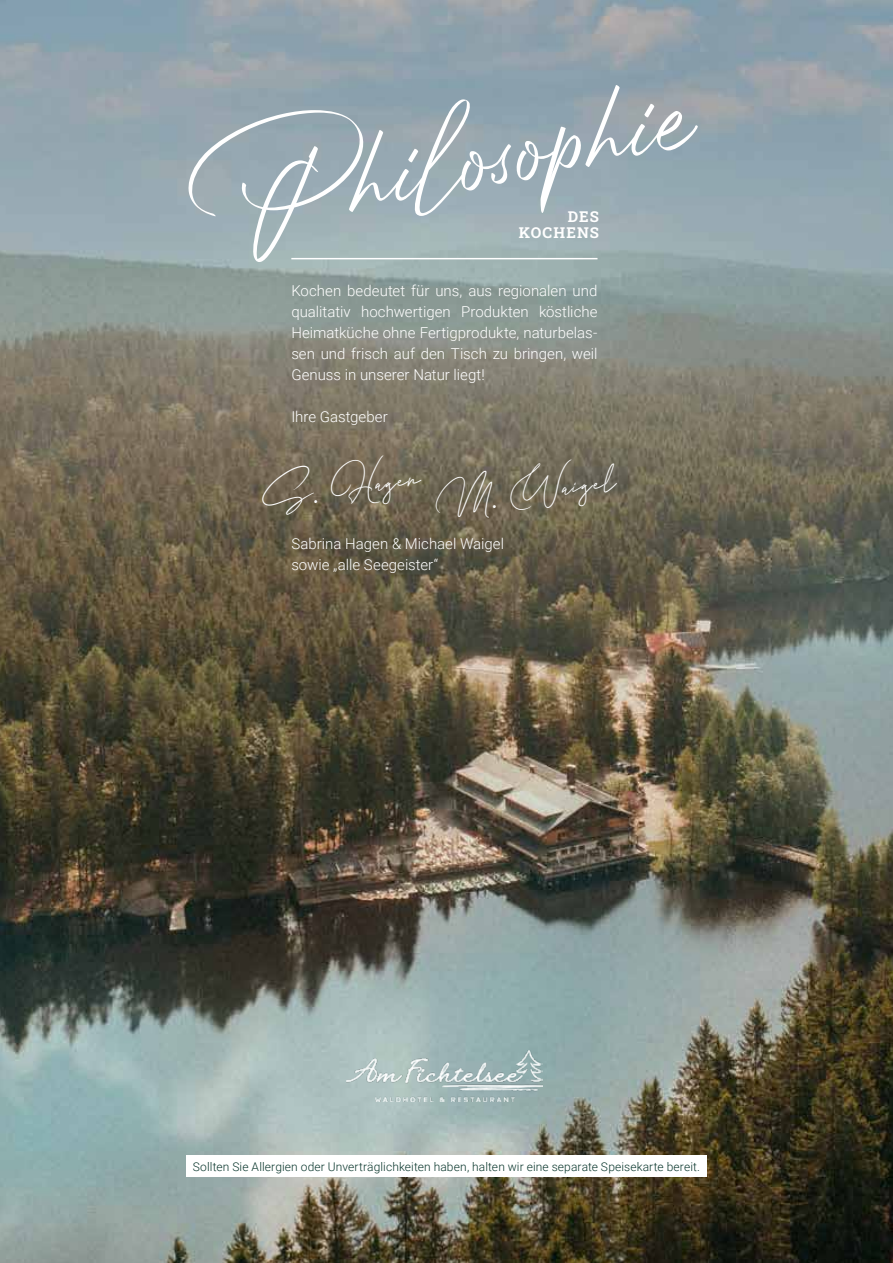
<style>
.page{position:relative;width:893px;height:1263px;background:#fff}
.page>*{position:absolute;margin:0;border:0;box-sizing:border-box;transform-origin:0 0}
.t1{font:30.9px "Andrea Bilarosa";color:#fff}
.t2{font:300 15px/21px "Roboto";color:#fff;text-align:justify}
.t3{font:15px/16.5px "Roboto Slab";letter-spacing:.075em;color:#fff;text-align:right}
.t4{font:300 12px "Roboto";letter-spacing:.01em;color:#09362c}
</style>
<div class="page">
<img style="left:0;top:0;width:893px;height:1263px">
<div style="left:186px;top:1155px;width:520px;height:22px;background:#fff"></div>
<img style="left:347px;top:1050px;width:195px;height:52px">
<svg style="left:188px;top:85px;width:510px;height:177px;background:#a1b1b8"></svg>
<p class="t3" style="left:519px;top:208px;width:82px">DES<br>KOCHENS</p>
<p class="t2" style="left:291px;top:280px;width:308px">Kochen bedeutet für uns, aus regionalen und qualitativ hochwertigen Produkten köstliche Heimatküche ohne Fertigprodukte, naturbelas&shy;sen und frisch auf den Tisch zu bringen, weil Genuss in unserer Natur liegt!</p>
<p class="t2" style="left:291px;top:406px;width:98px">Ihre Gastgeber</p>
<h1 class="t1" style="left:258px;top:478px;width:163px;rotate:-7deg">S. Hagen</h1>
<h1 class="t1" style="left:431px;top:484px;width:186px;rotate:-7deg">M. Waigel</h1>
<p class="t2" style="left:291px;top:532px;width:214px">Sabrina Hagen &amp; Michael Waigel sowie „alle Seegeister“</p>
<p class="t4" style="left:193px;top:1158px;width:509px">Sollten Sie Allergien oder Unverträglichkeiten haben, halten wir eine separate Speisekarte bereit.</p>
</div>
